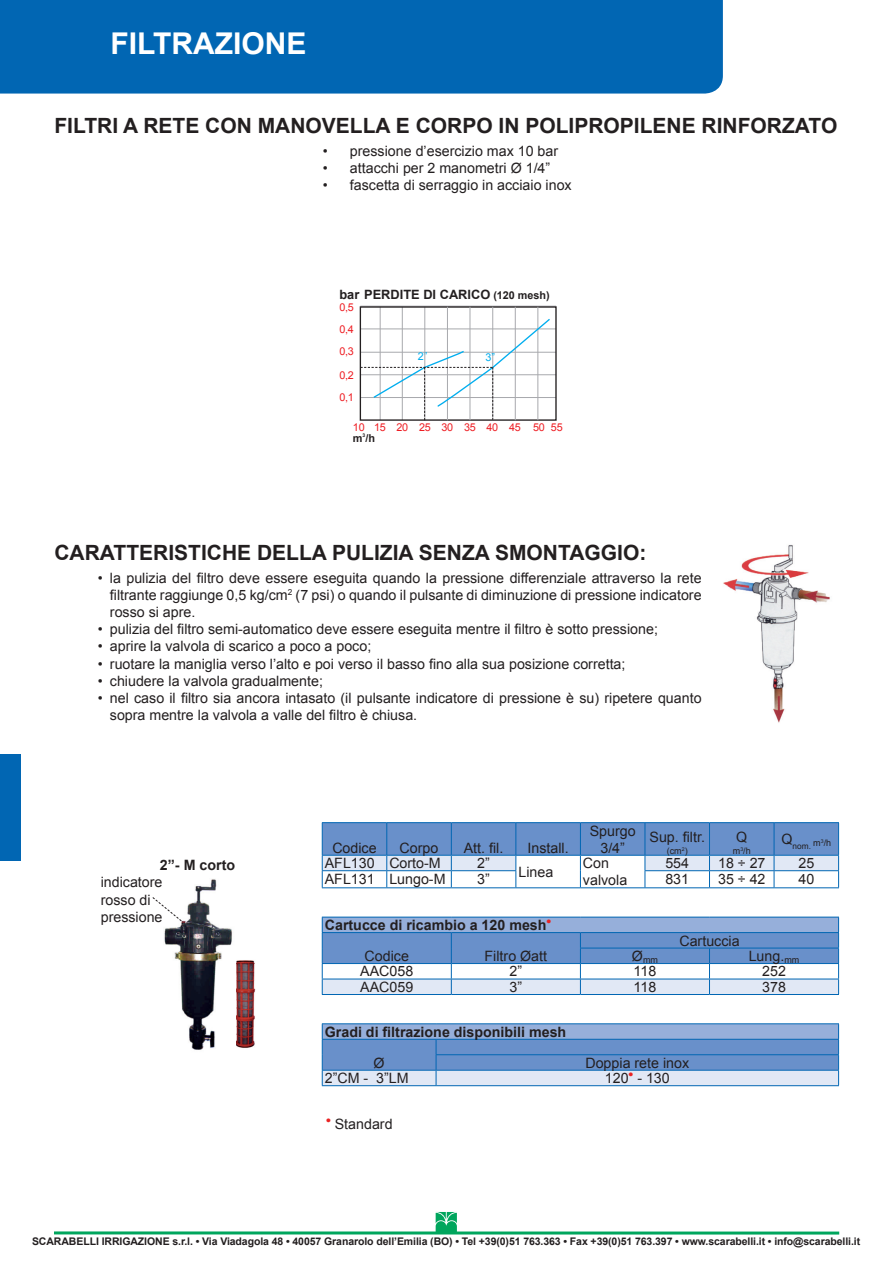
<style>
.page{position:relative;width:893px;height:1263px;background:#fff}
.page>*{position:absolute;margin:0;border:0;box-sizing:border-box;transform-origin:0 0}
.t1{font:700 30px "Arial";color:#fff}
._14bold-sin{font:700 21px "Arial";color:#231f20}
._95sinistra{font:14.25px/17.1px "Arial";color:#231f20}
._95cent{font:14.25px/17.1px "Arial";color:#231f20;text-align:center}
._95bold-sin{font:700 14.25px "Arial";color:#231f20}
._95destra{font:14.25px "Arial";color:#231f20}
._95bold-giustificato{font:700 14.25px "Arial";color:#231f20}
.graf-PC{font:700 12.9px "Arial";color:#231f20}
.graf-PC-2{font:700 10.95px "Arial";color:#231f20}
.graf-etichette{font:10.8px "Arial";letter-spacing:-.025em;color:#ee1d23}
.graf-etichette-curve{font:10.8px "Arial";color:#00aeef}
.t2{font:700 10.5px "Arial";letter-spacing:-.01em;color:#231f20}
._95cent-2{font:9px "Arial";color:#231f20}
._95cent-3{font:8.25px "Arial";color:#231f20}
.graf-PC-3{font:700 5.1px "Arial";color:#231f20}
.s1{font-size:10.8px}
</style>
<div class="page">
<div style="left:0;top:0;width:723px;height:94px;background:#0166b3"></div>
<div style="left:0;top:755px;width:21px;height:106px;background:#0166b3"></div>
<svg style="left:436px;top:1212px;width:21px;height:19px"></svg>
<hr style="left:54px;top:1231px;width:785px;height:3px;background:#00a65d">
<hr style="left:360px;top:352px;width:196px;height:1px;background:#a8a9ad">
<hr style="left:380px;top:307px;width:1px;height:113px;background:#a8a9ad">
<hr style="left:402px;top:307px;width:1px;height:113px;background:#a8a9ad">
<hr style="left:425px;top:307px;width:1px;height:113px;background:#a8a9ad">
<hr style="left:360px;top:329px;width:196px;height:1px;background:#a8a9ad">
<hr style="left:360px;top:374px;width:196px;height:1px;background:#a8a9ad">
<hr style="left:360px;top:397px;width:196px;height:1px;background:#a8a9ad">
<div style="left:360px;top:306px;width:197px;height:115px;border:1px solid #231f20"></div>
<hr style="left:447px;top:307px;width:1px;height:113px;background:#a8a9ad">
<hr style="left:492px;top:307px;width:1px;height:113px;background:#a8a9ad">
<hr style="left:538px;top:307px;width:1px;height:113px;background:#a8a9ad">
<hr style="left:470px;top:307px;width:1px;height:113px;background:#a8a9ad">
<hr style="left:515px;top:307px;width:1px;height:113px;background:#a8a9ad">
<svg style="left:360px;top:317px;width:191px;height:103px"></svg>
<img style="left:723px;top:545px;width:107px;height:178px">
<hr style="left:322px;top:994px;width:129px;height:1px;background:#0166b3">
<hr style="left:451px;top:994px;width:129px;height:1px;background:#0166b3">
<svg style="left:322px;top:917px;width:517px;height:77px"></svg>
<hr style="left:580px;top:994px;width:129px;height:1px;background:#0166b3">
<hr style="left:709px;top:994px;width:130px;height:1px;background:#0166b3">
<hr style="left:322px;top:822px;width:65px;height:1px;background:#0166b3">
<hr style="left:387px;top:822px;width:64px;height:1px;background:#0166b3">
<hr style="left:451px;top:822px;width:65px;height:1px;background:#0166b3">
<hr style="left:516px;top:822px;width:64px;height:1px;background:#0166b3">
<hr style="left:580px;top:822px;width:65px;height:1px;background:#0166b3">
<hr style="left:645px;top:822px;width:64px;height:1px;background:#0166b3">
<hr style="left:709px;top:822px;width:65px;height:1px;background:#0166b3">
<hr style="left:322px;top:887px;width:65px;height:1px;background:#0166b3">
<hr style="left:387px;top:887px;width:64px;height:1px;background:#0166b3">
<hr style="left:516px;top:887px;width:64px;height:1px;background:#0166b3">
<hr style="left:580px;top:887px;width:65px;height:1px;background:#0166b3">
<hr style="left:451px;top:887px;width:65px;height:1px;background:#0166b3">
<hr style="left:645px;top:887px;width:64px;height:1px;background:#0166b3">
<hr style="left:709px;top:887px;width:65px;height:1px;background:#0166b3">
<hr style="left:774px;top:822px;width:65px;height:1px;background:#0166b3">
<svg style="left:322px;top:823px;width:517px;height:64px"></svg>
<hr style="left:774px;top:887px;width:65px;height:1px;background:#0166b3">
<hr style="left:322px;top:1023px;width:114px;height:1px;background:#0166b3">
<hr style="left:436px;top:1023px;width:403px;height:1px;background:#0166b3">
<svg style="left:322px;top:1024px;width:517px;height:62px;background:#89a9d6"></svg>
<hr style="left:436px;top:1085px;width:403px;height:1px;background:#0166b3">
<img style="left:236px;top:960px;width:20px;height:88px">
<img style="left:164px;top:879px;width:68px;height:171px">
<svg style="left:152px;top:896px;width:30px;height:26px"></svg>
<h1 class="t1" style="left:111px;top:22px;width:198px">FILTRAZIONE</h1>
<p class="_14bold-sin" style="left:54px;top:110px;width:784px">FILTRI A RETE CON MANOVELLA E CORPO IN POLIPROPILENE RINFORZATO</p>
<p class="_95sinistra" style="left:323px;top:142px;width:237px">• pressione d’esercizio max 10 bar</p>
<p class="_95sinistra" style="left:323px;top:159px;width:229px">• attacchi per 2 manometri Ø 1/4”</p>
<p class="_95sinistra" style="left:323px;top:177px;width:250px">• fascetta di serraggio in acciaio inox</p>
<p class="graf-PC" style="left:339px;top:285px;width:212px">bar PERDITE DI CARICO <span class="s1">(120 mesh)</span></p>
<p class="graf-etichette" style="left:339px;top:321px;width:16px">0,4</p>
<p class="graf-etichette" style="left:339px;top:344px;width:16px">0,3</p>
<p class="graf-etichette" style="left:339px;top:367px;width:16px">0,2</p>
<p class="graf-etichette" style="left:339px;top:390px;width:16px">0,1</p>
<p class="graf-etichette" style="left:339px;top:300px;width:16px">0,5</p>
<p class="graf-etichette-curve" style="left:418px;top:349px;width:11px">2”</p>
<p class="graf-etichette-curve" style="left:485px;top:349px;width:11px">3”</p>
<p class="graf-etichette" style="left:353px;top:420px;width:211px">10 15 20 25 30 35 40 45 50 55</p>
<p class="graf-PC-2" style="left:353px;top:430px;width:24px">m/h</p>
<p class="graf-PC-3" style="left:363px;top:431px;width:4px">3</p>
<p class="_14bold-sin" style="left:54px;top:537px;width:593px">CARATTERISTICHE DELLA PULIZIA SENZA SMONTAGGIO:</p>
<p class="_95sinistra" style="left:110px;top:569px;width:593px;text-align:justify;text-indent:-12px">• la pulizia del filtro deve essere eseguita quando la pressione differenziale attraverso la rete filtrante raggiunge 0,5 kg/cm<sup>2</sup> (7 psi) o quando il pulsante di diminuzione di pressione indicatore rosso si apre.</p>
<p class="_95sinistra" style="left:98px;top:621px;width:562px">• pulizia del filtro semi-automatico deve essere eseguita mentre il filtro è sotto pressione;</p>
<p class="_95sinistra" style="left:98px;top:638px;width:275px">• aprire la valvola di scarico a poco a poco;</p>
<p class="_95sinistra" style="left:98px;top:655px;width:529px">• ruotare la maniglia verso l’alto e poi verso il basso fino alla sua posizione corretta;</p>
<p class="_95sinistra" style="left:98px;top:672px;width:227px">• chiudere la valvola gradualmente;</p>
<p class="_95sinistra" style="left:110px;top:689px;width:593px;text-indent:-12px">• nel caso il filtro sia ancora intasato (il pulsante indicatore di pressione è su) ripetere quanto sopra mentre la valvola a valle del filtro è chiusa.</p>
<p class="_95bold-giustificato" style="left:160px;top:854px;width:77px">2”- M corto</p>
<p class="_95sinistra" style="left:101px;top:874px;width:63px">indicatore rosso di pressione</p>
<p class="_95cent" style="left:590px;top:822px;width:47px">Spurgo<br>3/4”</p>
<p class="_95cent" style="left:649px;top:828px;width:57px">Sup. filtr.</p>
<p class="_95cent" style="left:736px;top:828px;width:13px">Q</p>
<p class="_95cent-2" style="left:733px;top:845px;width:19px">m<sup>3</sup>/h</p>
<p class="_95cent-3" style="left:781px;top:840px;width:51px"><sup>Q</sup>nom. <sup>m</sup><sup>3</sup><sup>/h</sup></p>
<p class="_95cent" style="left:332px;top:839px;width:46px">Codice</p>
<p class="_95cent" style="left:400px;top:839px;width:40px">Corpo</p>
<p class="_95cent" style="left:464px;top:839px;width:41px">Att. fil.</p>
<p class="_95cent" style="left:528px;top:839px;width:43px">Install.</p>
<p class="_95cent-2" style="left:667px;top:845px;width:22px">(cm<sup>2</sup>)</p>
<p class="_95sinistra" style="left:325px;top:854px;width:51px">AFL130</p>
<p class="_95sinistra" style="left:389px;top:854px;width:53px">Corto-M</p>
<p class="_95cent" style="left:477px;top:854px;width:14px">2”</p>
<p class="_95sinistra" style="left:518px;top:863px;width:36px">Linea</p>
<p class="_95sinistra" style="left:583px;top:854px;width:46px">Con valvola</p>
<p class="_95destra" style="left:665px;top:853px;width:25px">554</p>
<p class="_95destra" style="left:718px;top:853px;width:49px">18 ÷ 27</p>
<p class="_95destra" style="left:798px;top:853px;width:17px">25</p>
<p class="_95sinistra" style="left:325px;top:871px;width:51px">AFL131</p>
<p class="_95sinistra" style="left:389px;top:871px;width:58px">Lungo-M</p>
<p class="_95cent" style="left:477px;top:871px;width:14px">3”</p>
<p class="_95destra" style="left:665px;top:870px;width:25px">831</p>
<p class="_95destra" style="left:718px;top:870px;width:49px">35 ÷ 42</p>
<p class="_95destra" style="left:798px;top:870px;width:17px">40</p>
<p class="_95bold-sin" style="left:325px;top:915px;width:228px">Cartucce di ricambio a 120 mesh<sup>•</sup></p>
<p class="_95cent" style="left:365px;top:947px;width:46px">Codice</p>
<p class="_95cent" style="left:485px;top:947px;width:64px">Filtro Øatt</p>
<p class="_95cent" style="left:679px;top:932px;width:62px">Cartuccia</p>
<p class="_95cent-2" style="left:632px;top:953px;width:28px"><sup>Ø</sup>mm</p>
<p class="_95cent" style="left:749px;top:947px;width:52px">Lung.<sub>mm</sub></p>
<p class="_95sinistra" style="left:360px;top:963px;width:55px">AAC058</p>
<p class="_95sinistra" style="left:509px;top:963px;width:14px">2”</p>
<p class="_95cent" style="left:634px;top:963px;width:24px">118</p>
<p class="_95cent" style="left:762px;top:963px;width:25px">252</p>
<p class="_95sinistra" style="left:360px;top:978px;width:55px">AAC059</p>
<p class="_95sinistra" style="left:509px;top:978px;width:14px">3”</p>
<p class="_95cent" style="left:634px;top:978px;width:24px">118</p>
<p class="_95cent" style="left:762px;top:978px;width:25px">378</p>
<p class="_95bold-sin" style="left:325px;top:1022px;width:243px">Gradi di filtrazione disponibili mesh</p>
<p class="_95cent" style="left:374px;top:1054px;width:13px">Ø</p>
<p class="_95cent" style="left:585px;top:1054px;width:105px">Doppia rete inox</p>
<p class="_95sinistra" style="left:325px;top:1069px;width:85px">2”CM - 3”LM</p>
<p class="_95cent" style="left:605px;top:1069px;width:66px">120<sup>•</sup> - 130</p>
<p class="_95sinistra" style="left:326px;top:1115px;width:68px"><sup>•</sup> Standard</p>
<p class="t2" style="left:32px;top:1234px;width:830px">SCARABELLI IRRIGAZIONE s.r.l. • Via Viadagola 48 • 40057 Granarolo dell’Emilia (BO) • Tel +39(0)51 763.363 • Fax +39(0)51 763.397 • www.scarabelli.it • info@scarabelli.it</p>
</div>
